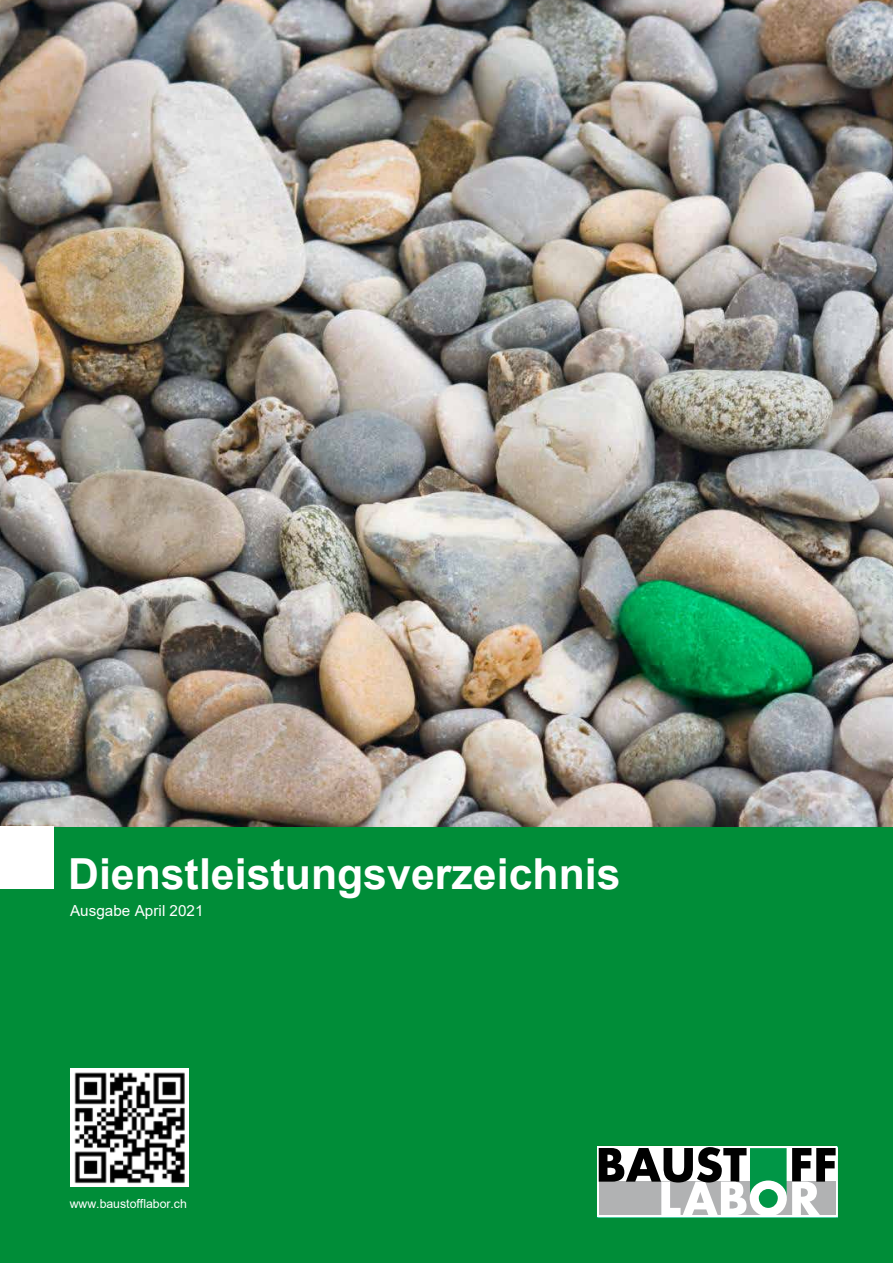
<style>
.page{position:relative;width:893px;height:1263px;background:#fff}
.page>*{position:absolute;margin:0;border:0;box-sizing:border-box;transform-origin:0 0}
.t1{font:700 42.75px "Arial";color:#fff}
.t2{font:15.3px "Arial";color:#fff}
.t3{font:12.3px "Arial";letter-spacing:-.005em;color:#fff}
</style>
<div class="page">
<div style="left:0;top:826px;width:893px;height:437px;background:#008d38"></div>
<img style="left:0;top:0;width:893px;height:827px">
<div style="left:0;top:826px;width:53px;height:63px;background:#fff"></div>
<img style="left:597px;top:1146px;width:241px;height:72px">
<img style="left:71px;top:1069px;width:118px;height:117px">
<svg style="left:597px;top:1146px;width:240px;height:70px"></svg>
<svg style="left:599px;top:1147px;width:237px;height:69px;background:#95a49d"></svg>
<p class="t1" style="left:68px;top:843px;width:554px">Dienstleistungsverzeichnis</p>
<p class="t2" style="left:70px;top:900px;width:135px">Ausgabe April 2021</p>
<p class="t3" style="left:70px;top:1195px;width:119px">www.baustofflabor.ch</p>
</div>
